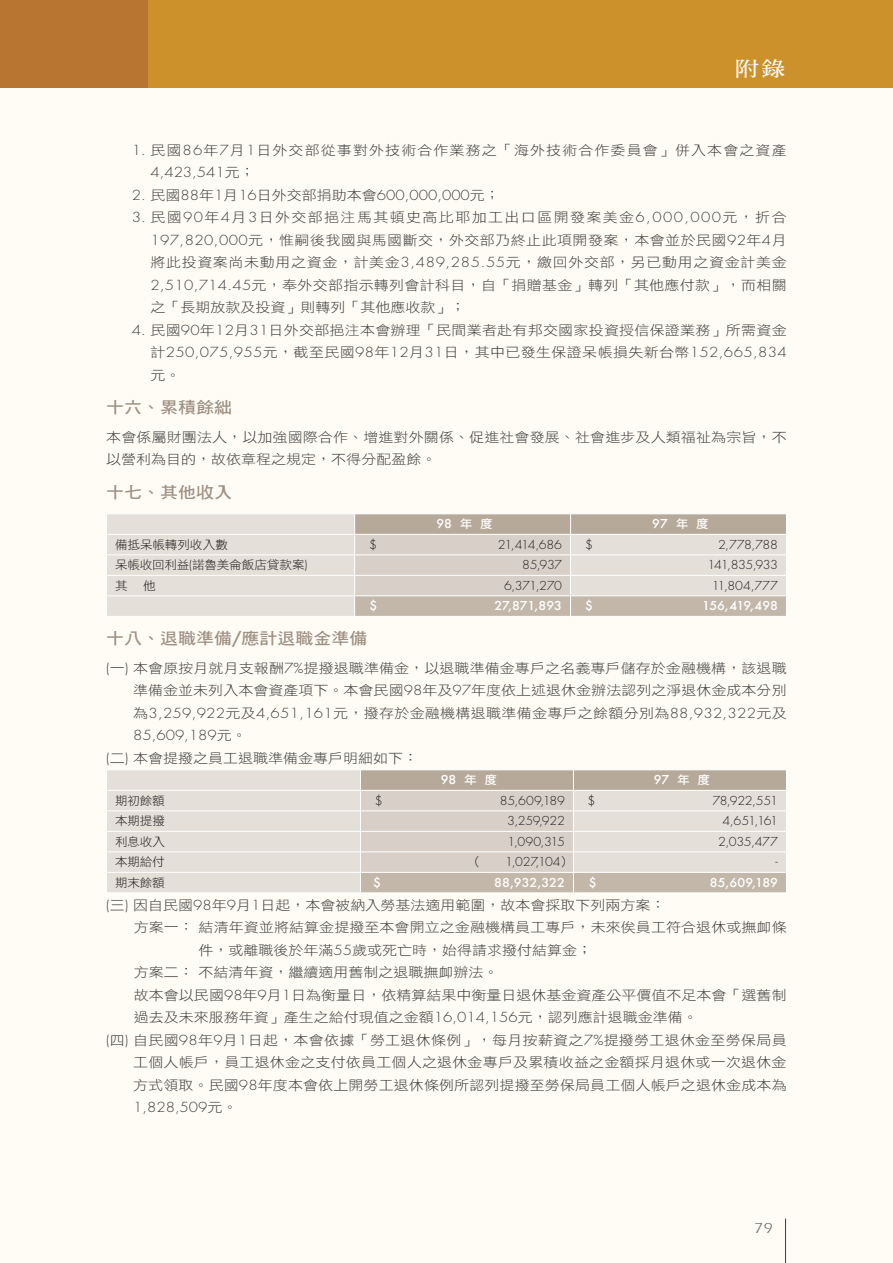
<style>
.page{position:relative;width:893px;height:1263px;background:#fefcf5}
.page>*{position:absolute;margin:0;border:0;box-sizing:border-box;transform-origin:0 0}
.t1{font:20.4px "DF Ming Std W7 B5 pc H";color:#fff;scale:1.18 1}
.t2{font:16.2px "DF Hei Std W7 B5 pc H";color:#a0907f;scale:1.11 1}
.t3{font:14.85px "Itc Eras";color:#67696b;scale:1.11 1}
.t4{font:13.5px/22.5px "DF Hei Std W3 B5 pc H";letter-spacing:.005em;color:#3e3e3f;text-align:justify;scale:1.11 1}
.t5{font:300 13.5px/22.5px "Futura";letter-spacing:.02em;color:#3e3e3f;scale:1.11 1}
.t6{font:13.5px "DF Hei Std W3 B5 pc H";letter-spacing:.075em;color:#3e3e3f;scale:1.11 1}
.t7{font:300 13.5px "Futura";color:#3e3e3f;scale:1.11 1}
.t8{font:300 12px "Futura";letter-spacing:-.025em;color:#231f20;scale:1.05 1}
.t9{font:500 12px "Futura";letter-spacing:.005em;color:#fff;scale:1.05 1}
.t10{font:12px "DF Hei Std W3 B5 pc H";letter-spacing:-.015em;color:#231f20;scale:1.05 1}
.t11{font:500 12px "Futura";letter-spacing:-.025em;color:#fff;scale:1.05 1}
.s1{font-family:"Futura";font-weight:300}
.s2{font-family:"DF Hei Std W3 B5 pc H";font-weight:400}
.s3{color:#fff}
.s4{font-family:"DF Hei Std W7 B5 pc H";font-weight:400}
.s5{font-family:"Futura";font-weight:500;color:#fff}
</style>
<div class="page">
<div style="left:107px;top:515px;width:247px;height:101px;background:#e4dfd8"></div>
<hr style="left:106px;top:514px;width:249px;height:1px;background:#fff">
<hr style="left:106px;top:534px;width:249px;height:1px;background:#fff">
<hr style="left:106px;top:555px;width:249px;height:1px;background:#fff">
<hr style="left:106px;top:575px;width:249px;height:1px;background:#fff">
<hr style="left:106px;top:596px;width:249px;height:1px;background:#fff">
<hr style="left:106px;top:616px;width:249px;height:1px;background:#fff">
<hr style="left:355px;top:616px;width:216px;height:1px;background:#fff">
<hr style="left:571px;top:616px;width:216px;height:1px;background:#fff">
<svg style="left:355px;top:514px;width:431px;height:102px;background:#d2c9bf"></svg>
<hr style="left:355px;top:555px;width:216px;height:1px;background:#fff">
<hr style="left:355px;top:575px;width:216px;height:1px;background:#fff">
<hr style="left:355px;top:596px;width:216px;height:1px;background:#fff">
<div style="left:107px;top:770px;width:253px;height:122px;background:#e4dfd8"></div>
<hr style="left:360px;top:893px;width:427px;height:1px;background:#fff">
<hr style="left:106px;top:769px;width:254px;height:1px;background:#fff">
<hr style="left:106px;top:790px;width:254px;height:1px;background:#fff">
<hr style="left:106px;top:810px;width:254px;height:1px;background:#fff">
<hr style="left:106px;top:831px;width:254px;height:1px;background:#fff">
<hr style="left:106px;top:851px;width:254px;height:1px;background:#fff">
<hr style="left:106px;top:872px;width:254px;height:1px;background:#fff">
<hr style="left:106px;top:893px;width:254px;height:1px;background:#fff">
<hr style="left:360px;top:769px;width:427px;height:1px;background:#fff">
<svg style="left:361px;top:770px;width:425px;height:123px;background:#d4ccc2"></svg>
<hr style="left:360px;top:810px;width:213px;height:1px;background:#fff">
<hr style="left:360px;top:831px;width:213px;height:1px;background:#fff">
<hr style="left:360px;top:851px;width:213px;height:1px;background:#fff">
<hr style="left:360px;top:872px;width:213px;height:1px;background:#fff">
<hr style="left:785px;top:1218px;width:1px;height:45px;background:#454647">
<div style="left:0;top:0;width:893px;height:88px;background:#cd912c"></div>
<div style="left:0;top:0;width:148px;height:88px;background:#b77531"></div>
<h1 class="t1" style="left:735px;top:60px;width:44px">附錄</h1>
<p class="t6" style="left:132px;top:145px;width:591px"><span class="s1">1.</span> 民國<span class="s1">86</span>年<span class="s1">7</span>月<span class="s1">1</span>日外交部從事對外技術合作業務之「海外技術合作委員會」併入本會之資產</p>
<p class="t5" style="left:150px;top:162px;width:96px">4,423,541<span class="s2">元；</span></p>
<p class="t7" style="left:132px;top:188px;width:333px">2. <span class="s2">民國</span>88<span class="s2">年</span>1<span class="s2">月</span>16<span class="s2">日外交部捐助本會</span>600,000,000<span class="s2">元；</span></p>
<p class="t4" style="left:150px;top:208px;width:575px;text-indent:-19px"><span class="s1">3.</span> 民國<span class="s1">90</span>年<span class="s1">4</span>月<span class="s1">3</span>日外交部挹注馬其頓史高比耶加工出口區開發案美金<span class="s1">6,000,000</span>元，折合<span class="s1">197,820,000</span>元，惟嗣後我國與馬國斷交，外交部乃終止此項開發案，本會並於民國<span class="s1">92</span>年<span class="s1">4</span>月將此投資案尚未動用之資金，計美金<span class="s1">3,489,285.55</span>元，繳回外交部，另已動用之資金計美金<span class="s1">2,510,714.45</span>元，奉外交部指示轉列會計科目，自「捐贈基金」轉列「其他應付款」，而相關之「長期放款及投資」則轉列「其他應收款」；</p>
<p class="t4" style="left:132px;top:320px;width:591px"><span class="s1">4.</span> 民國<span class="s1">90</span>年<span class="s1">12</span>月<span class="s1">31</span>日外交部挹注本會辦理「民間業者赴有邦交國家投資授信保證業務」所需資金</p>
<p class="t5" style="left:150px;top:342px;width:575px"><span class="s2">計</span>250,075,955<span class="s2">元，截至民國</span>98<span class="s2">年</span>12<span class="s2">月</span>31<span class="s2">日，其中已發生保證呆帳損失新台幣</span>152,665,834</p>
<p class="t4" style="left:150px;top:365px;width:29px">元。</p>
<p class="t2" style="left:106px;top:401px;width:115px"><span class="s3">十</span>六、累積餘絀</p>
<p class="t4" style="left:106px;top:427px;width:614px">本會係屬財團法人，以加強國際合作、增進對外關係、促進社會發展、社會進步及人類福祉為宗旨，不以營利為目的，故依章程之規定，不得分配盈餘。</p>
<p class="t2" style="left:106px;top:485px;width:115px"><span class="s3">十</span>七、其他收入</p>
<p class="t9" style="left:436px;top:516px;width:55px">98 <span class="s4">年 度</span></p>
<p class="t9" style="left:652px;top:516px;width:55px">97 <span class="s4">年 度</span></p>
<p class="t10" style="left:115px;top:540px;width:109px">備抵呆帳轉列收入數</p>
<p class="t8" style="left:369px;top:539px;width:9px">$</p>
<p class="t8" style="left:498px;top:539px;width:63px">21,414,686</p>
<p class="t8" style="left:585px;top:539px;width:9px">$</p>
<p class="t8" style="left:718px;top:539px;width:59px">2,778,788</p>
<p class="t10" style="left:115px;top:560px;width:185px">呆帳收回利益<span class="s1">(</span>諾魯美侖飯店貸款案<span class="s1">)</span></p>
<p class="t8" style="left:522px;top:559px;width:40px">85,937</p>
<p class="t8" style="left:707px;top:559px;width:69px">141,835,933</p>
<p class="t10" style="left:115px;top:581px;width:14px">其</p>
<p class="t10" style="left:143px;top:581px;width:13px">他</p>
<p class="t8" style="left:504px;top:580px;width:57px">6,371,270</p>
<p class="t8" style="left:712px;top:580px;width:64px">11,804,777</p>
<p class="t9" style="left:369px;top:598px;width:9px">$</p>
<p class="t9" style="left:494px;top:598px;width:66px">27,871,893</p>
<p class="t9" style="left:585px;top:598px;width:9px">$</p>
<p class="t11" style="left:702px;top:598px;width:74px">156,419,498</p>
<p class="t2" style="left:106px;top:632px;width:237px"><span class="s3">十</span>八、退職準備<span class="s5">/</span><span class="s3">應</span>計退職金準備</p>
<p class="t4" style="left:106px;top:658px;width:614px;text-align:right"><span class="s1">(</span>一<span class="s1">)</span> 本會原按月就月支報酬<span class="s1">7%</span>提撥退職準備金，以退職準備金專戶之名義專戶儲存於金融機構，該退職準備金並未列入本會資產項下。本會民國<span class="s1">98</span>年及<span class="s1">97</span>年度依上述退休金辦法認列之淨退休金成本分別</p>
<p class="t5" style="left:133px;top:702px;width:590px"><span class="s2">為</span>3,259,922<span class="s2">元及</span>4,651,161<span class="s2">元，撥存於金融機構退職準備金專戶之餘額分別為</span>88,932,322<span class="s2">元及<br></span>85,609,189<span class="s2">元。</span></p>
<p class="t4" style="left:106px;top:748px;width:282px"><span class="s1">(</span>二<span class="s1">)</span> 本會提撥之員工退職準備金專戶明細如下：</p>
<p class="t9" style="left:441px;top:772px;width:55px">98 <span class="s4">年 度</span></p>
<p class="t9" style="left:654px;top:772px;width:55px">97 <span class="s4">年 度</span></p>
<p class="t10" style="left:115px;top:796px;width:49px">期初餘額</p>
<p class="t8" style="left:375px;top:795px;width:9px">$</p>
<p class="t8" style="left:500px;top:795px;width:63px">85,609,189</p>
<p class="t8" style="left:587px;top:795px;width:9px">$</p>
<p class="t8" style="left:712px;top:795px;width:64px">78,922,551</p>
<p class="t10" style="left:115px;top:816px;width:49px">本期提撥</p>
<p class="t8" style="left:507px;top:815px;width:56px">3,259,922</p>
<p class="t8" style="left:722px;top:815px;width:54px">4,651,161</p>
<p class="t10" style="left:115px;top:837px;width:49px">利息收入</p>
<p class="t8" style="left:508px;top:836px;width:56px">1,090,315</p>
<p class="t8" style="left:718px;top:836px;width:58px">2,035,477</p>
<p class="t10" style="left:115px;top:857px;width:49px">本期給付</p>
<p class="t10" style="left:469px;top:857px;width:13px">（</p>
<p class="t8" style="left:505px;top:856px;width:65px">1,027,104<span class="s2">）</span></p>
<p class="t8" style="left:776px;top:856px;width:4px">-</p>
<p class="t10" style="left:115px;top:878px;width:49px">期末餘額</p>
<p class="t9" style="left:373px;top:874px;width:9px">$</p>
<p class="t9" style="left:494px;top:874px;width:69px">88,932,322</p>
<p class="t9" style="left:589px;top:874px;width:9px">$</p>
<p class="t9" style="left:710px;top:874px;width:66px">85,609,189</p>
<p class="t4" style="left:106px;top:895px;width:505px"><span class="s1">(</span>三<span class="s1">)</span> 因自民國<span class="s1">98</span>年<span class="s1">9</span>月<span class="s1">1</span>日起，本會被納入勞基法適用範圍，故本會採取下列兩方案：</p>
<p class="t4" style="left:134px;top:918px;width:589px">方案一：結清年資並將結算金提撥至本會開立之金融機構員工專戶，未來俟員工符合退休或撫卹條</p>
<p class="t4" style="left:199px;top:940px;width:356px">件，或離職後於年滿<span class="s1">55</span>歲或死亡時，始得請求撥付結算金；</p>
<p class="t4" style="left:134px;top:963px;width:330px">方案二：不結清年資，繼續適用舊制之退職撫卹辦法。</p>
<p class="t4" style="left:134px;top:985px;width:589px">故本會以民國<span class="s1">98</span>年<span class="s1">9</span>月<span class="s1">1</span>日為衡量日，依精算結果中衡量日退休基金資產公平價值不足本會「選舊制</p>
<p class="t4" style="left:134px;top:1008px;width:509px">過去及未來服務年資」產生之給付現值之金額<span class="s1">16,014,156</span>元，認列應計退職金準備。</p>
<p class="t4" style="left:106px;top:1030px;width:614px"><span class="s1">(</span>四<span class="s1">)</span> 自民國<span class="s1">98</span>年<span class="s1">9</span>月<span class="s1">1</span>日起，本會依據「勞工退休條例」，每月按薪資之<span class="s1">7%</span>提撥勞工退休金至勞保局員</p>
<p class="t4" style="left:133px;top:1053px;width:590px">工個人帳戶，員工退休金之支付依員工個人之退休金專戶及累積收益之金額採月退休或一次退休金</p>
<p class="t4" style="left:133px;top:1075px;width:590px">方式領取。民國<span class="s1">98</span>年度本會依上開勞工退休條例所認列提撥至勞保局員工個人帳戶之退休金成本為</p>
<p class="t5" style="left:133px;top:1097px;width:96px">1,828,509<span class="s2">元。</span></p>
<p class="t3" style="left:754px;top:1223px;width:18px">79</p>
</div>
